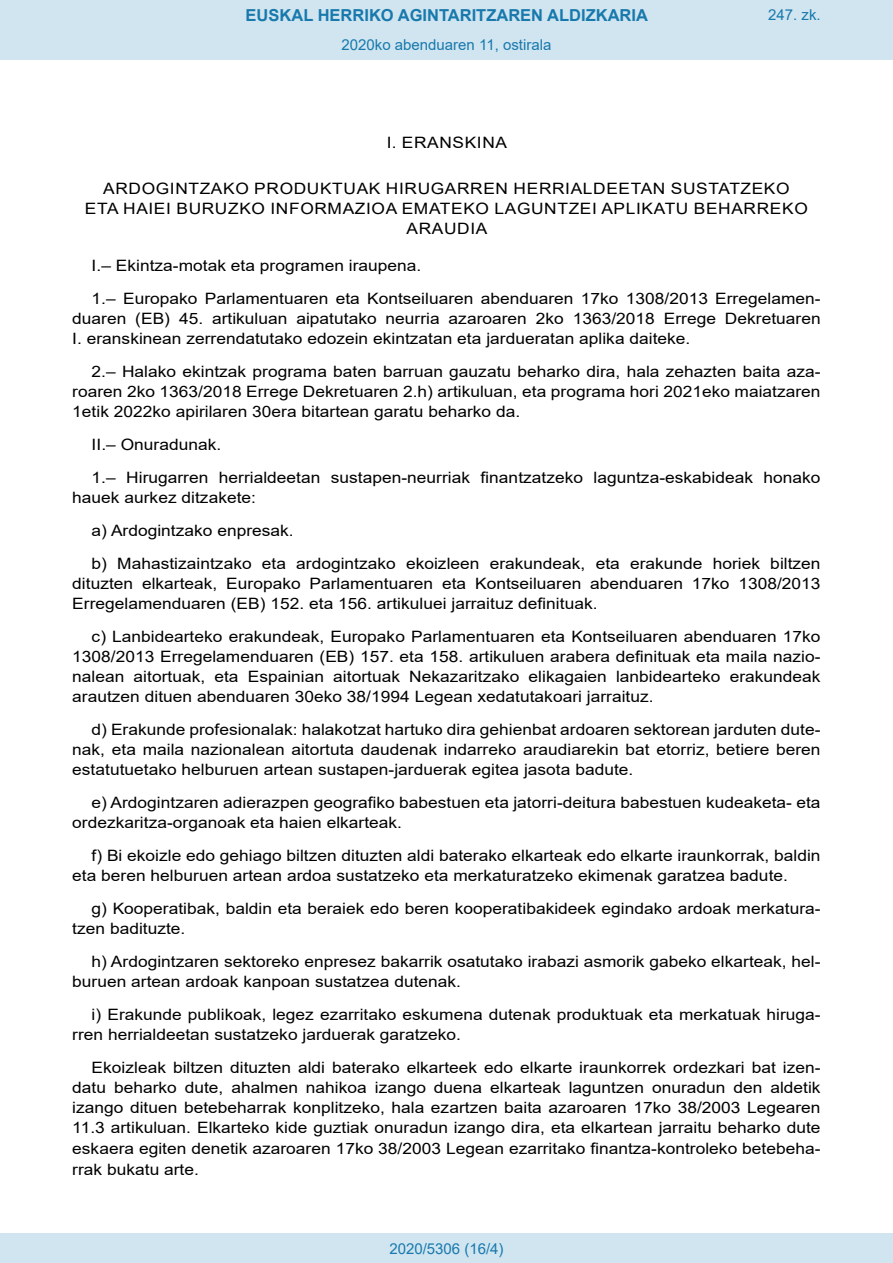
<style>
.page{position:relative;width:893px;height:1263px;background:#fff}
.page>*{position:absolute;margin:0;border:0;box-sizing:border-box;transform-origin:0 0}
.t1{font:700 16.5px "Arial";color:#1879ad}
.BOPVDetalle{font:15.6px/20.1px "Arial";color:#000;text-align:justify;scale:1.11 1}
.BOPVClave{font:15.6px/20.1px "Arial";letter-spacing:.035em;color:#000;text-align:center;scale:1.11 1}
.Paginacion_Centro{font:15px "Arial";color:#1879ad}
</style>
<div class="page">
<div style="left:0;top:0;width:893px;height:60px;background:#d0e5f0"></div>
<div style="left:0;top:1233px;width:893px;height:30px;background:#d0e5f0"></div>
<p class="t1" style="left:246px;top:3px;width:404px">EUSKAL HERRIKO AGINTARITZAREN ALDIZKARIA</p>
<p class="Paginacion_Centro" style="left:342px;top:35px;width:211px">2020ko abenduaren 11, ostirala</p>
<p class="Paginacion_Centro" style="left:768px;top:5px;width:54px">247. zk.</p>
<p class="BOPVClave" style="left:387px;top:132px;width:110px">I. ERANSKINA</p>
<p class="BOPVClave" style="left:85px;top:178px;width:653px">ARDOGINTZAKO PRODUKTUAK HIRUGARREN HERRIALDEETAN SUSTATZEKO<br>ETA HAIEI BURUZKO INFORMAZIOA EMATEKO LAGUNTZEI APLIKATU BEHARREKO<br>ARAUDIA</p>
<p class="BOPVDetalle" style="left:92px;top:255px;width:299px">I.– Ekintza-motak eta programen iraupena.</p>
<p class="BOPVDetalle" style="left:72px;top:288px;width:676px;text-indent:19px">1.– Europako Parlamentuaren eta Kontseiluaren abenduaren 17ko 1308/2013 Erregelamen&shy;duaren (EB) 45. artikuluan aipatutako neurria azaroaren 2ko 1363/2018 Errege Dekretuaren I. eranskinean zerrendatutako edozein ekintzatan eta jardueratan aplika daiteke.</p>
<p class="BOPVDetalle" style="left:72px;top:361px;width:676px;text-indent:19px">2.– Halako ekintzak programa baten barruan gauzatu beharko dira, hala zehazten baita aza&shy;roaren 2ko 1363/2018 Errege Dekretuaren 2.h) artikuluan, eta programa hori 2021eko maiatzaren 1etik 2022ko apirilaren 30era bitartean garatu beharko da.</p>
<p class="BOPVDetalle" style="left:92px;top:434px;width:118px">II.– Onuradunak.</p>
<p class="BOPVDetalle" style="left:72px;top:467px;width:676px;text-indent:19px">1.– Hirugarren herrialdeetan sustapen-neurriak finantzatzeko laguntza-eskabideak honako hauek aurkez ditzakete:</p>
<p class="BOPVDetalle" style="left:92px;top:520px;width:184px">a) Ardogintzako enpresak.</p>
<p class="BOPVDetalle" style="left:72px;top:553px;width:676px;text-indent:19px">b) Mahastizaintzako eta ardogintzako ekoizleen erakundeak, eta erakunde horiek biltzen dituzten elkarteak, Europako Parlamentuaren eta Kontseiluaren abenduaren 17ko 1308/2013<br>Erregelamenduaren (EB) 152. eta 156. artikuluei jarraituz definituak.</p>
<p class="BOPVDetalle" style="left:72px;top:626px;width:676px;text-indent:19px">c) Lanbidearteko erakundeak, Europako Parlamentuaren eta Kontseiluaren abenduaren 17ko 1308/2013 Erregelamenduaren (EB) 157. eta 158. artikuluen arabera definituak eta maila nazio&shy;nalean aitortuak, eta Espainian aitortuak Nekazaritzako elikagaien lanbidearteko erakundeak arautzen dituen abenduaren 30eko 38/1994 Legean xedatutakoari jarraituz.</p>
<p class="BOPVDetalle" style="left:72px;top:719px;width:676px;text-indent:19px">d) Erakunde profesionalak: halakotzat hartuko dira gehienbat ardoaren sektorean jarduten dute&shy;nak, eta maila nazionalean aitortuta daudenak indarreko araudiarekin bat etorriz, betiere beren estatutuetako helburuen artean sustapen-jarduerak egitea jasota badute.</p>
<p class="BOPVDetalle" style="left:72px;top:792px;width:676px;text-indent:19px">e) Ardogintzaren adierazpen geografiko babestuen eta jatorri-deitura babestuen kudeaketa- eta ordezkaritza-organoak eta haien elkarteak.</p>
<p class="BOPVDetalle" style="left:72px;top:845px;width:676px;text-indent:19px">f) Bi ekoizle edo gehiago biltzen dituzten aldi baterako elkarteak edo elkarte iraunkorrak, baldin eta beren helburuen artean ardoa sustatzeko eta merkaturatzeko ekimenak garatzea badute.</p>
<p class="BOPVDetalle" style="left:72px;top:898px;width:676px;text-indent:19px">g) Kooperatibak, baldin eta beraiek edo beren kooperatibakideek egindako ardoak merkatura&shy;tzen badituzte.</p>
<p class="BOPVDetalle" style="left:72px;top:951px;width:676px;text-indent:19px">h) Ardogintzaren sektoreko enpresez bakarrik osatutako irabazi asmorik gabeko elkarteak, hel&shy;buruen artean ardoak kanpoan sustatzea dutenak.</p>
<p class="BOPVDetalle" style="left:72px;top:1004px;width:676px;text-indent:19px">i) Erakunde publikoak, legez ezarritako eskumena dutenak produktuak eta merkatuak hiruga&shy;rren herrialdeetan sustatzeko jarduerak garatzeko.</p>
<p class="BOPVDetalle" style="left:72px;top:1057px;width:676px;text-indent:19px">Ekoizleak biltzen dituzten aldi baterako elkarteek edo elkarte iraunkorrek ordezkari bat izen&shy;datu beharko dute, ahalmen nahikoa izango duena elkarteak laguntzen onuradun den aldetik izango dituen betebeharrak konplitzeko, hala ezartzen baita azaroaren 17ko 38/2003 Legearen 11.3 artikuluan. Elkarteko kide guztiak onuradun izango dira, eta elkartean jarraitu beharko dute eskaera egiten denetik azaroaren 17ko 38/2003 Legean ezarritako finantza-kontroleko betebeha&shy;rrak bukatu arte.</p>
<p class="Paginacion_Centro" style="left:389px;top:1238px;width:116px">2020/5306 (16/4)</p>
</div>
